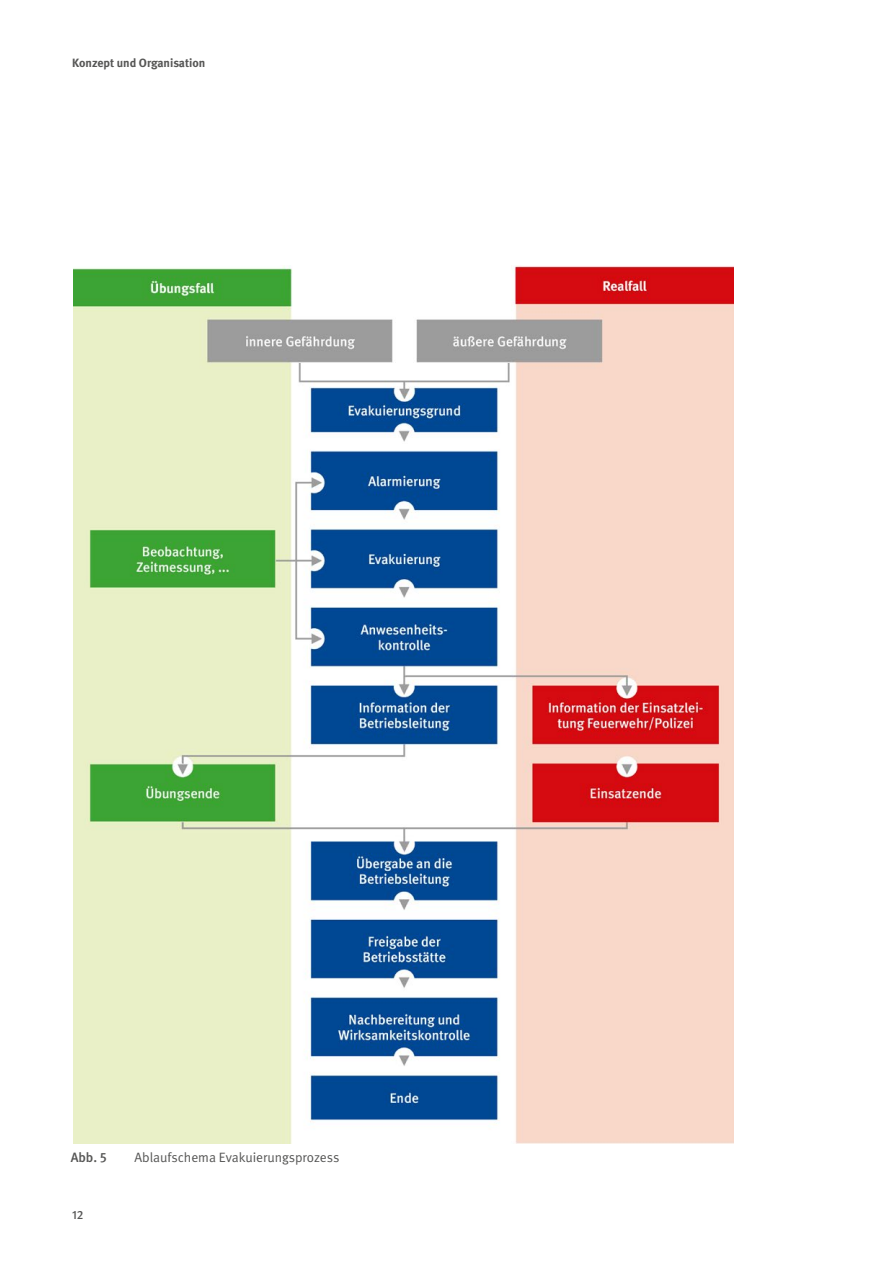
<style>
.page{position:relative;width:893px;height:1263px;background:#fff}
.page>*{position:absolute;margin:0;border:0;box-sizing:border-box;transform-origin:0 0}
.t1{font:13.5px "DGUV Meta";letter-spacing:-.005em;color:#565655}
.t2{font:500 13.5px "DGUV Meta";color:#565655}
.t3{font:700 12px "DGUV Meta";color:#565655}
.t4{font:500 12px "DGUV Meta";color:#565655}
</style>
<div class="page">
<img style="left:73px;top:266px;width:660px;height:878px">
<p class="t3" style="left:72px;top:56px;width:135px">Konzept und Organisation</p>
<p class="t2" style="left:71px;top:1149px;width:37px">Abb. 5</p>
<p class="t1" style="left:135px;top:1149px;width:206px">Ablaufschema Evakuierungsprozess</p>
<p class="t4" style="left:72px;top:1208px;width:13px">12</p>
</div>
